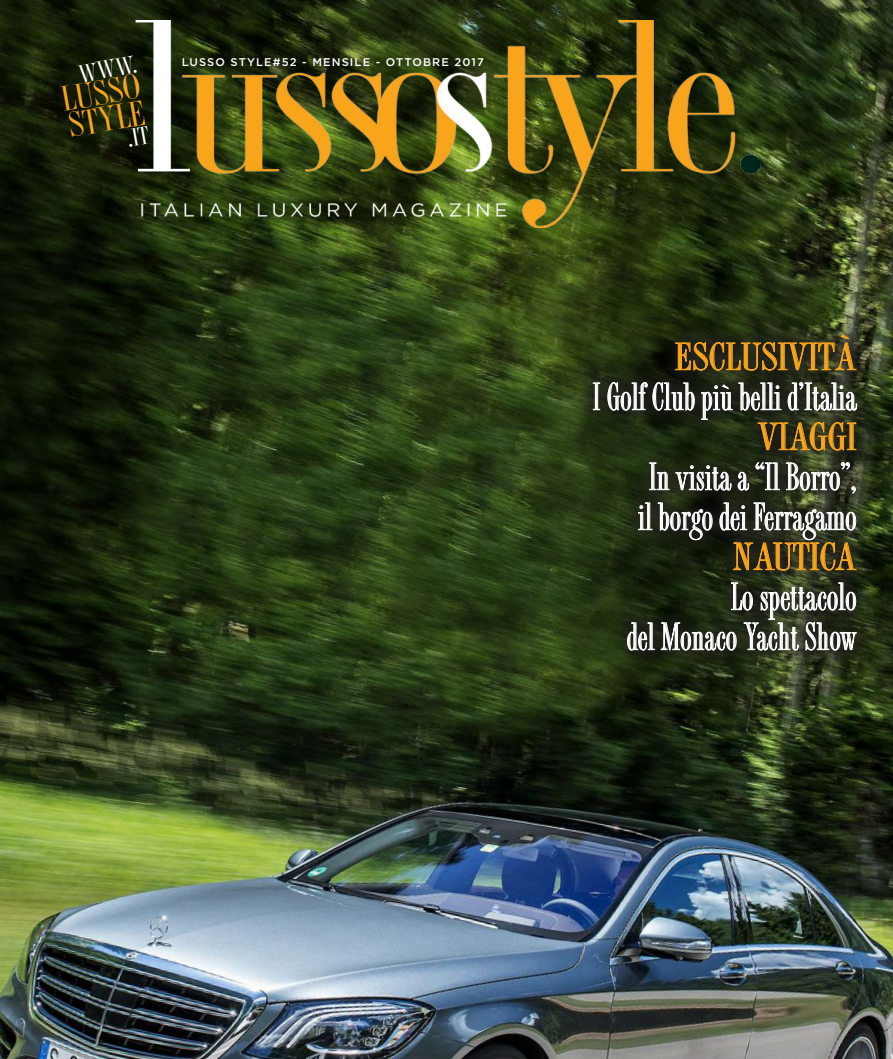
<style>
.page{position:relative;width:893px;height:1059px;background:#fff}
.page>*{position:absolute;margin:0;border:0;box-sizing:border-box;transform-origin:0 0}
.t1{font:condensed 39.9px/39.9px "AT Torino";letter-spacing:.01em;color:#fff}
.t2{font:700 39.9px "AT Torino";letter-spacing:.01em;color:#f9a51b}
.t3{font:700 36.75px/27px "AT Torino";color:#f9a51b}
.t4{font:700 26.1px "AT Torino";color:#fff}
.t5{font:500 11.1px "Gotham";letter-spacing:.1em;color:#fff}
</style>
<div class="page">
<img style="left:0;top:0;width:893px;height:1058px">
<img style="left:135px;top:20px;width:624px;height:207px">
<div style="left:578px;top:319px;width:294px;height:347px;background:#231f20;opacity:.75"></div>
<svg style="left:675px;top:333px;width:182px;height:38px;background:#4d401b"></svg>
<svg style="left:593px;top:382px;width:7px;height:28px"></svg>
<svg style="left:607px;top:381px;width:88px;height:30px;background:#5a5b56"></svg>
<svg style="left:701px;top:381px;width:156px;height:69px;background:#494933"></svg>
<svg style="left:649px;top:462px;width:100px;height:28px;background:#54584d"></svg>
<svg style="left:755px;top:461px;width:25px;height:29px"></svg>
<svg style="left:786px;top:461px;width:70px;height:33px;background:#5b5f51"></svg>
<svg style="left:638px;top:502px;width:75px;height:38px;background:#4b4e45"></svg>
<svg style="left:719px;top:502px;width:138px;height:68px;background:#504b34"></svg>
<svg style="left:627px;top:582px;width:230px;height:68px;background:#474d3f"></svg>
<svg style="left:129px;top:126px;width:21px;height:21px"></svg>
<p class="t4" style="left:76px;top:60px;width:60px;rotate:-10deg">WWW.</p>
<p class="t3" style="left:60px;top:87px;width:81px;rotate:-10deg">LUSSO<br>STYLE</p>
<p class="t5" style="left:182px;top:55px;width:304px">LUSSO STYLE#52 - MENSILE - OTTOBRE 2017</p>
<p class="t2" style="left:675px;top:334px;width:183px">ESCLUSIVITÀ</p>
<p class="t1" style="left:593px;top:377px;width:265px">I Golf Club più belli d’Italia</p>
<p class="t2" style="left:758px;top:414px;width:100px">VIAGGI</p>
<p class="t1" style="left:638px;top:457px;width:220px">In visita a “Il Borro”, il borgo dei Ferragamo</p>
<p class="t2" style="left:733px;top:534px;width:125px">NAUTICA</p>
<p class="t1" style="left:627px;top:577px;width:231px;text-align:right">Lo spettacolo<br>del Monaco Yacht Show</p>
</div>
